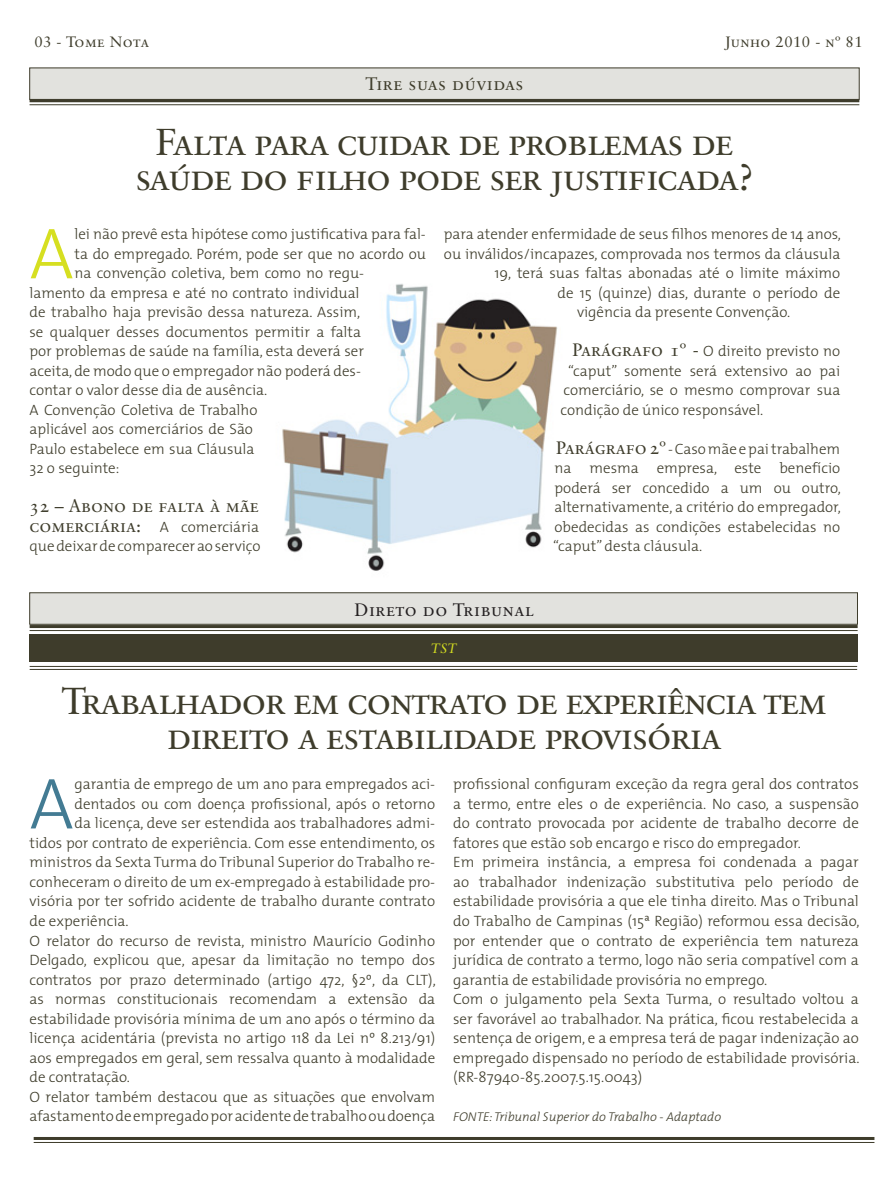
<style>
.page{position:relative;width:893px;height:1191px;background:#fff}
.page>*{position:absolute;margin:0;border:0;box-sizing:border-box;transform-origin:0 0}
.t1{font:300 72.75px "The Mix";color:#437b93}
.t2{font:300 72.75px "The Mix";color:#d6df21}
.t3{font:37.5px/34.5px "Sabon Roman SC";letter-spacing:-.04em;color:#3e3c2b;text-align:center}
.t4{font:18px/19.5px "Sabon Roman SC";color:#3e3c2b}
.t5{font:18px "Sabon Roman SC";letter-spacing:.03em;color:#231f20}
.t6{font:18px "Sabon Roman SC";letter-spacing:.03em;color:#3e3c2b}
.t7{font:300 15px/19.5px "The Mix";color:#3e3c2b}
.t8{font:15px "Sabon Roman SC";letter-spacing:.03em;color:#3e3c2b}
.t9{font:italic 13.5px "Sabon";color:#d6df21}
.t10{font:italic 300 12.75px "The Mix";color:#3e3c2b}
.s1{font-family:"Sabon"}
.s2{font-family:"The Mix";font-weight:300;font-size:15px}
.s3{font-family:"Sabon Roman SC";font-weight:400;font-size:18px}
</style>
<div class="page">
<img style="left:282px;top:283px;width:276px;height:288px">
<hr style="left:34px;top:1137px;width:840px;height:3px;background:#3e3c2b">
<hr style="left:34px;top:1142px;width:840px;height:1px;background:#3e3c2b">
<div style="left:30px;top:68px;width:829px;height:32px;background:#e2e2de"></div>
<hr style="left:30px;top:99px;width:829px;height:3px;background:#3e3c2b">
<hr style="left:30px;top:104px;width:829px;height:1px;background:#3e3c2b">
<div style="left:30px;top:592px;width:828px;height:32px;background:#e2e2de;border:1px solid #3e3c2b"></div>
<div style="left:30px;top:635px;width:828px;height:27px;background:#3e3c2b"></div>
<hr style="left:30px;top:625px;width:828px;height:3px;background:#3e3c2b">
<hr style="left:30px;top:630px;width:828px;height:1px;background:#3e3c2b">
<hr style="left:30px;top:666px;width:827px;height:1px;background:#3e3c2b">
<hr style="left:30px;top:669px;width:827px;height:1px;background:#3e3c2b">
<p class="t8" style="left:34px;top:33px;width:116px"><span class="s1">03</span> - Tome Nota</p>
<p class="t8" style="left:725px;top:33px;width:139px">Junho <span class="s1">2010</span> - nº <span class="s1">81</span></p>
<p class="t6" style="left:365px;top:73px;width:160px">Tire suas dúvidas</p>
<h2 class="t3" style="left:135px;top:124px;width:621px">Falta para cuidar de problemas de saúde do filho pode ser justificada?</h2>
<h1 class="t2" style="left:30px;top:194px;width:46px">A</h1>
<p class="t7" style="left:74px;top:224px;width:353px">lei não prevê esta hipótese como justificativa para fal-</p>
<p class="t7" style="left:74px;top:243px;width:353px">ta do empregado. Porém, pode ser que no acordo ou</p>
<p class="t7" style="left:74px;top:263px;width:291px">na convenção coletiva, bem como no regu-</p>
<p class="t7" style="left:30px;top:282px;width:332px">lamento da empresa e até no contrato individual</p>
<p class="t7" style="left:30px;top:302px;width:332px">de trabalho haja previsão dessa natureza. Assim,</p>
<p class="t7" style="left:30px;top:321px;width:333px">se qualquer desses documentos permitir a falta</p>
<p class="t7" style="left:30px;top:341px;width:336px">por problemas de saúde na família, esta deverá ser</p>
<p class="t7" style="left:30px;top:360px;width:333px">aceita, de modo que o empregador não poderá des-</p>
<p class="t7" style="left:30px;top:380px;width:239px">contar o valor desse dia de ausência.</p>
<p class="t7" style="left:30px;top:399px;width:229px">A Convenção Coletiva de Trabalho</p>
<p class="t7" style="left:30px;top:419px;width:225px">aplicável aos comerciários de São</p>
<p class="t7" style="left:30px;top:438px;width:227px">Paulo estabelece em sua Cláusula</p>
<p class="t7" style="left:30px;top:458px;width:92px">32 o seguinte:</p>
<p class="t4" style="left:30px;top:496px;width:231px">32 – Abono de falta à mãe comerciária: <span class="s2">A comerciária</span></p>
<p class="t7" style="left:30px;top:536px;width:233px">que deixar de comparecer ao serviço</p>
<p class="t7" style="left:444px;top:224px;width:399px">para atender enfermidade de seus filhos menores de 14 anos,</p>
<p class="t7" style="left:444px;top:243px;width:398px">ou inválidos/incapazes, comprovada nos termos da cláusula</p>
<p class="t7" style="left:495px;top:263px;width:347px">19, terá suas faltas abonadas até o limite máximo</p>
<p class="t7" style="left:558px;top:282px;width:284px">de 15 (quinze) dias, durante o período de</p>
<p class="t7" style="left:577px;top:302px;width:215px">vigência da presente Convenção.</p>
<p class="t7" style="left:573px;top:341px;width:269px"><span class="s3">Parágrafo 1º -</span> O direito previsto no</p>
<p class="t7" style="left:568px;top:360px;width:274px">“caput” somente será extensivo ao pai</p>
<p class="t7" style="left:564px;top:380px;width:278px">comerciário, se o mesmo comprovar sua</p>
<p class="t7" style="left:561px;top:399px;width:204px">condição de único responsável.</p>
<p class="t7" style="left:553px;top:438px;width:289px;text-align:justify"><span class="s3">Parágrafo 2º</span> - Caso mãe e pai trabalhem na mesma empresa, este benefício poderá ser concedido a um ou outro, alternativamente, a critério do empregador, obedecidas as condições estabelecidas no “caput” desta cláusula.</p>
<p class="t5" style="left:354px;top:599px;width:181px">Direto do Tribunal</p>
<p class="t9" style="left:431px;top:641px;width:27px">TST</p>
<h2 class="t3" style="left:61px;top:683px;width:767px">Trabalhador em contrato de experiência tem direito a estabilidade provisória</h2>
<h1 class="t1" style="left:30px;top:743px;width:46px">A</h1>
<p class="t7" style="left:74px;top:774px;width:362px">garantia de emprego de um ano para empregados aci-</p>
<p class="t7" style="left:74px;top:793px;width:362px">dentados ou com doença profissional, após o retorno</p>
<p class="t7" style="left:74px;top:813px;width:362px">da licença, deve ser estendida aos trabalhadores admi-</p>
<p class="t7" style="left:30px;top:832px;width:407px">tidos por contrato de experiência. Com esse entendimento, os</p>
<p class="t7" style="left:30px;top:852px;width:407px">ministros da Sexta Turma do Tribunal Superior do Trabalho re-</p>
<p class="t7" style="left:30px;top:871px;width:407px">conheceram o direito de um ex-empregado à estabilidade pro-</p>
<p class="t7" style="left:30px;top:891px;width:407px">visória por ter sofrido acidente de trabalho durante contrato</p>
<p class="t7" style="left:30px;top:910px;width:101px">de experiência.</p>
<p class="t7" style="left:30px;top:930px;width:407px">O relator do recurso de revista, ministro Maurício Godinho</p>
<p class="t7" style="left:30px;top:949px;width:407px">Delgado, explicou que, apesar da limitação no tempo dos</p>
<p class="t7" style="left:30px;top:969px;width:408px">contratos por prazo determinado (artigo 472, §2º, da CLT),</p>
<p class="t7" style="left:30px;top:988px;width:407px">as normas constitucionais recomendam a extensão da</p>
<p class="t7" style="left:30px;top:1008px;width:407px">estabilidade provisória mínima de um ano após o término da</p>
<p class="t7" style="left:30px;top:1027px;width:407px">licença acidentária (prevista no artigo 118 da Lei nº 8.213/91)</p>
<p class="t7" style="left:30px;top:1047px;width:407px">aos empregados em geral, sem ressalva quanto à modalidade</p>
<p class="t7" style="left:30px;top:1066px;width:102px">de contratação.</p>
<p class="t7" style="left:30px;top:1086px;width:407px">O relator também destacou que as situações que envolvam</p>
<p class="t7" style="left:30px;top:1105px;width:407px">afastamento de empregado por acidente de trabalho ou doença</p>
<p class="t7" style="left:453px;top:774px;width:408px">profissional configuram exceção da regra geral dos contratos a termo, entre eles o de experiência. No caso, a suspensão do contrato provocada por acidente de trabalho decorre de fatores que estão sob encargo e risco do empregador.<br>Em primeira instância, a empresa foi condenada a pagar ao trabalhador indenização substitutiva pelo período de estabilidade provisória a que ele tinha direito. Mas o Tribunal do Trabalho de Campinas (15ª Região) reformou essa decisão, por entender que o contrato de experiência tem natureza jurídica de contrato a termo, logo não seria compatível com a garantia de estabilidade provisória no emprego.<br>Com o julgamento pela Sexta Turma, o resultado voltou a ser favorável ao trabalhador. Na prática, ficou restabelecida a sentença de origem, e a empresa terá de pagar indenização ao empregado dispensado no período de estabilidade provisória. (RR-87940-85.2007.5.15.0043)</p>
<p class="t10" style="left:453px;top:1106px;width:269px">FONTE: Tribunal Superior do Trabalho - Adaptado</p>
</div>
